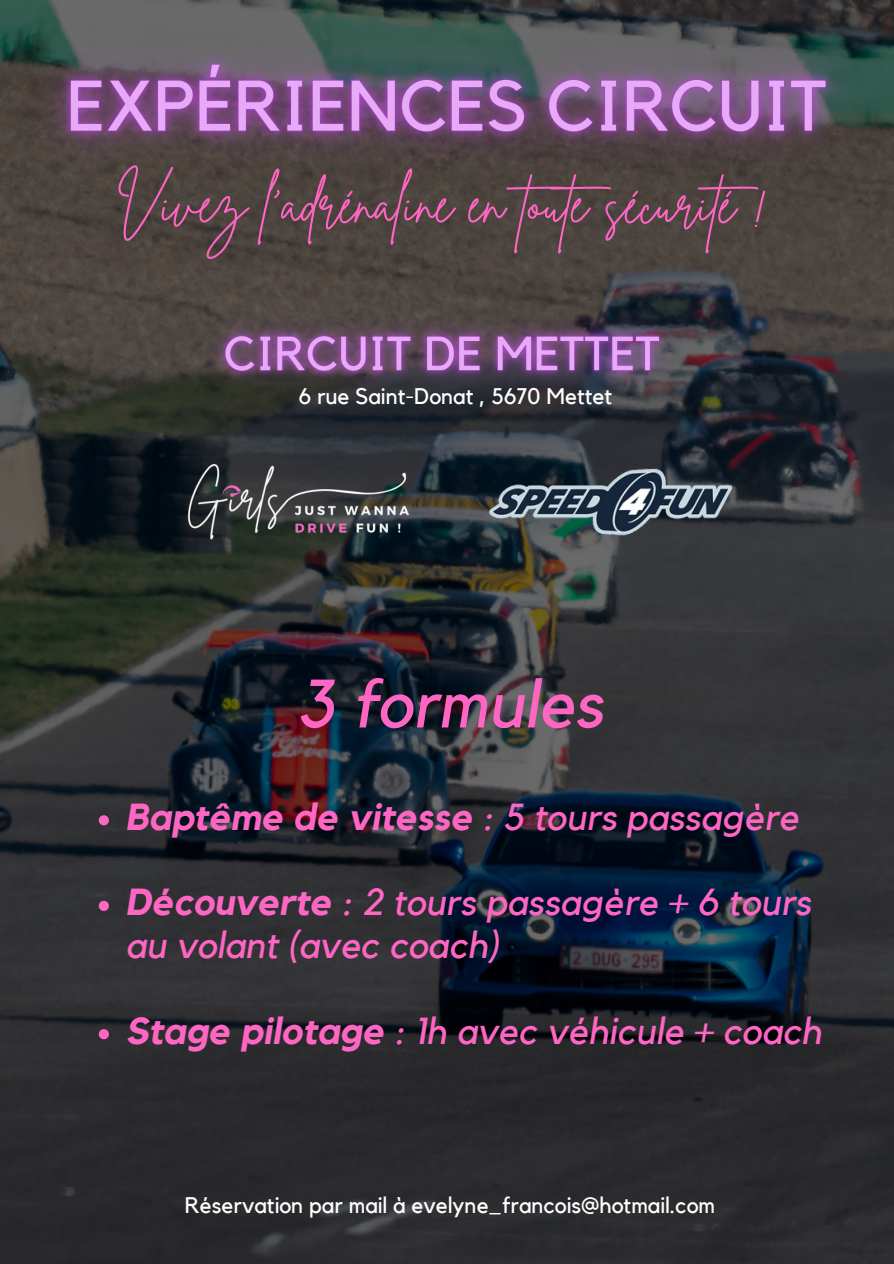
<style>
.page{position:relative;width:894px;height:1264px;background:#fff}
.page>*{position:absolute;margin:0;border:0;box-sizing:border-box;transform-origin:0 0}
.t1{font:italic 67.5px "Kollektif";color:#ff66c4}
.t2{font:54px "Brittany Signature";color:#ff66c4}
.t3{font:italic 37.5px/42.8px "Kollektif";color:#ff66c4}
.t4{font:italic 700 37.5px "Kollektif";color:#ff66c4}
.t5{font:22.5px "Kollektif";color:#fff}
.s1{font-weight:400}
.s2{font-weight:700}
</style>
<div class="page">
<img style="left:0;top:219px;width:893px;height:1044px">
<svg style="left:99px;top:815px;width:10px;height:10px"></svg>
<svg style="left:99px;top:900px;width:10px;height:11px"></svg>
<svg style="left:99px;top:1029px;width:10px;height:10px"></svg>
<img style="left:179px;top:460px;width:238px;height:83px">
<img style="left:483px;top:458px;width:257px;height:85px">
<img style="left:0;top:0;width:893px;height:219px">
<img style="left:173px;top:282px;width:537px;height:147px">
<p class="t2" style="left:116px;top:168px;width:658px">Vivez l’adrénaline en toute sécurité !</p>
<p class="t5" style="left:298px;top:386px;width:315px">6 rue Saint-Donat , 5670 Mettet</p>
<p class="t1" style="left:297px;top:673px;width:307px">3 formules</p>
<h3 class="t4" style="left:125px;top:799px;width:674px">Baptême de vitesse <span class="s1">: 5 tours passagère</span></h3>
<p class="t3" style="left:125px;top:882px;width:687px"><span class="s2">Découverte</span> : 2 tours passagère + 6 tours au volant (avec coach)</p>
<p class="t3" style="left:125px;top:1010px;width:697px"><span class="s2">Stage pilotage</span> : 1h avec véhicule + coach</p>
<p class="t5" style="left:185px;top:1194px;width:532px">Réservation par mail à evelyne_francois@hotmail.com</p>
</div>
